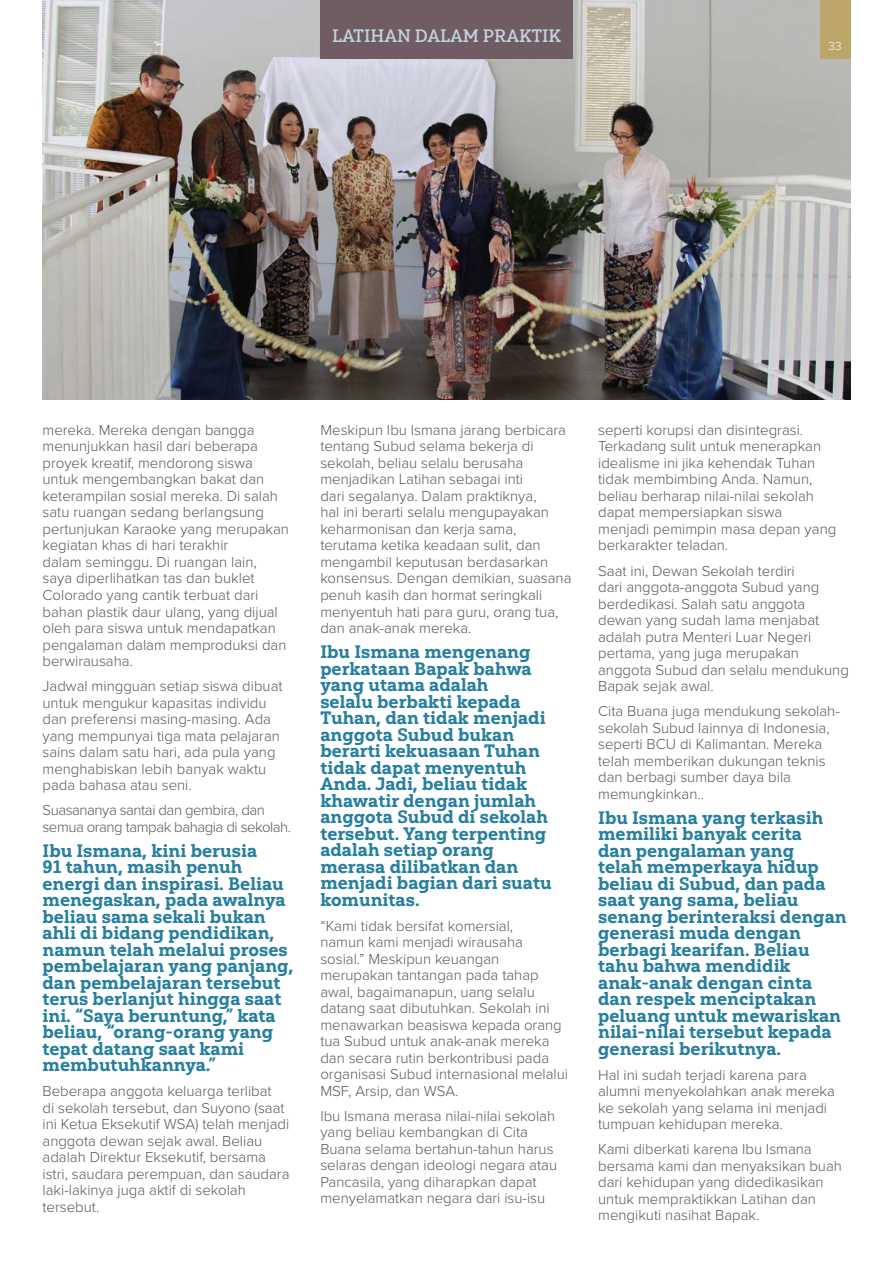
<style>
.page{position:relative;width:893px;height:1263px;background:#fff}
.page>*{position:absolute;margin:0;border:0;box-sizing:border-box;transform-origin:0 0}
.Pull_out_text{font:18px/16.5px "Yorkten Slab Nor Ex B";color:#267f9f}
.t1{font:18px "Yorkten Slab Nor Med";color:#c3d4de}
.Body_text{font:300 15px/16.5px "Proxima Nova";color:#57585a}
.Body_text-2{font:300 15px/16.5px "Proxima Nova";letter-spacing:-.03em;color:#57585a}
.t2{font:300 12px "Proxima Nova";color:#fff}
</style>
<div class="page">
<img style="left:43px;top:0;width:807px;height:400px">
<div style="left:320px;top:0;width:253px;height:58px;background:#705d63"></div>
<div style="left:820px;top:0;width:30px;height:58px;background:#bba56b"></div>
<p class="t1" style="left:399px;top:25px;width:96px">ZONING IN</p>
<p class="t1" style="left:332px;top:25px;width:231px">LATIHAN DALAM PRAKTIK</p>
<p class="t2" style="left:829px;top:37px;width:15px">33</p>
<p class="Body_text" style="left:43px;top:421px;width:248px">mereka. Mereka dengan bangga menunjukkan hasil dari beberapa proyek kreatif, mendorong siswa untuk mengembangkan bakat dan keterampilan sosial mereka. Di salah satu ruangan sedang berlangsung pertunjukan Karaoke yang merupakan kegiatan khas di hari terakhir<br>dalam seminggu. Di ruangan lain, saya diperlihatkan tas dan buklet<br>Colorado yang cantik terbuat dari bahan plastik daur ulang, yang dijual oleh para siswa untuk mendapatkan pengalaman dalam memproduksi dan berwirausaha.</p>
<p class="Body_text" style="left:43px;top:677px;width:242px">Jadwal mingguan setiap siswa dibuat untuk mengukur kapasitas individu dan preferensi masing-masing. Ada yang mempunyai tiga mata pelajaran sains dalam satu hari, ada pula yang menghabiskan lebih banyak waktu pada bahasa atau seni.</p>
<p class="Body_text-2" style="left:43px;top:801px;width:250px">Suasananya santai dan gembira, dan semua orang tampak bahagia di sekolah.</p>
<p class="Pull_out_text" style="left:43px;top:842px;width:252px">Ibu Ismana, kini berusia<br>91 tahun, masih penuh energi dan inspirasi. Beliau menegaskan, pada awalnya beliau sama sekali bukan ahli di bidang pendidikan, namun telah melalui proses pembelajaran yang panjang, dan pembelajaran tersebut terus berlanjut hingga saat ini. “Saya beruntung,” kata beliau, “orang-orang yang tepat datang saat kami membutuhkannya.”</p>
<p class="Body_text" style="left:43px;top:1082px;width:248px">Beberapa anggota keluarga terlibat<br>di sekolah tersebut, dan Suyono (saat ini Ketua Eksekutif WSA) telah menjadi anggota dewan sejak awal. Beliau adalah Direktur Eksekutif, bersama istri, saudara perempuan, dan saudara laki-lakinya juga aktif di sekolah tersebut.</p>
<p class="Body_text" style="left:320px;top:421px;width:253px">Meskipun Ibu Ismana jarang berbicara tentang Subud selama bekerja di sekolah, beliau selalu berusaha menjadikan Latihan sebagai inti<br>dari segalanya. Dalam praktiknya,<br>hal ini berarti selalu mengupayakan keharmonisan dan kerja sama, terutama ketika keadaan sulit, dan mengambil keputusan berdasarkan konsensus. Dengan demikian, suasana penuh kasih dan hormat seringkali menyentuh hati para guru, orang tua, dan anak-anak mereka.</p>
<p class="Pull_out_text" style="left:320px;top:643px;width:233px">Ibu Ismana mengenang perkataan Bapak bahwa yang utama adalah<br>selalu berbakti kepada<br>Tuhan, dan tidak menjadi anggota Subud bukan berarti kekuasaan Tuhan tidak dapat menyentuh<br>Anda. Jadi, beliau tidak khawatir dengan jumlah anggota Subud di sekolah tersebut. Yang terpenting adalah setiap orang merasa dilibatkan dan menjadi bagian dari suatu komunitas.</p>
<p class="Body_text" style="left:320px;top:916px;width:249px">“Kami tidak bersifat komersial,<br>namun kami menjadi wirausaha sosial.” Meskipun keuangan merupakan tantangan pada tahap awal, bagaimanapun, uang selalu datang saat dibutuhkan. Sekolah ini menawarkan beasiswa kepada orang tua Subud untuk anak-anak mereka dan secara rutin berkontribusi pada organisasi Subud internasional melalui<br>MSF, Arsip, dan WSA.</p>
<p class="Body_text" style="left:320px;top:1106px;width:238px">Ibu Ismana merasa nilai-nilai sekolah yang beliau kembangkan di Cita Buana selama bertahun-tahun harus selaras dengan ideologi negara atau Pancasila, yang diharapkan dapat menyelamatkan negara dari isu-isu</p>
<p class="Body_text" style="left:598px;top:421px;width:240px">seperti korupsi dan disintegrasi.<br>Terkadang sulit untuk menerapkan idealisme ini jika kehendak Tuhan tidak membimbing Anda. Namun, beliau berharap nilai-nilai sekolah dapat mempersiapkan siswa menjadi pemimpin masa depan yang berkarakter teladan.</p>
<p class="Body_text" style="left:598px;top:561px;width:252px">Saat ini, Dewan Sekolah terdiri<br>dari anggota-anggota Subud yang berdedikasi. Salah satu anggota dewan yang sudah lama menjabat adalah putra Menteri Luar Negeri pertama, yang juga merupakan anggota Subud dan selalu mendukung<br>Bapak sejak awal.</p>
<p class="Body_text" style="left:598px;top:702px;width:243px">Cita Buana juga mendukung sekolah&shy;sekolah Subud lainnya di Indonesia, seperti BCU di Kalimantan. Mereka telah memberikan dukungan teknis dan berbagi sumber daya bila memungkinkan..</p>
<p class="Pull_out_text" style="left:598px;top:809px;width:250px">Ibu Ismana yang terkasih memiliki banyak cerita<br>dan pengalaman yang<br>telah memperkaya hidup beliau di Subud, dan pada saat yang sama, beliau senang berinteraksi dengan generasi muda dengan berbagi kearifan. Beliau tahu bahwa mendidik anak-anak dengan cinta dan respek menciptakan peluang untuk mewariskan nilai-nilai tersebut kepada generasi berikutnya.</p>
<p class="Body_text" style="left:598px;top:1065px;width:238px">Hal ini sudah terjadi karena para alumni menyekolahkan anak mereka ke sekolah yang selama ini menjadi tumpuan kehidupan mereka.</p>
<p class="Body_text" style="left:598px;top:1140px;width:245px">Kami diberkati karena Ibu Ismana bersama kami dan menyaksikan buah dari kehidupan yang didedikasikan untuk mempraktikkan Latihan dan mengikuti nasihat Bapak.</p>
</div>
